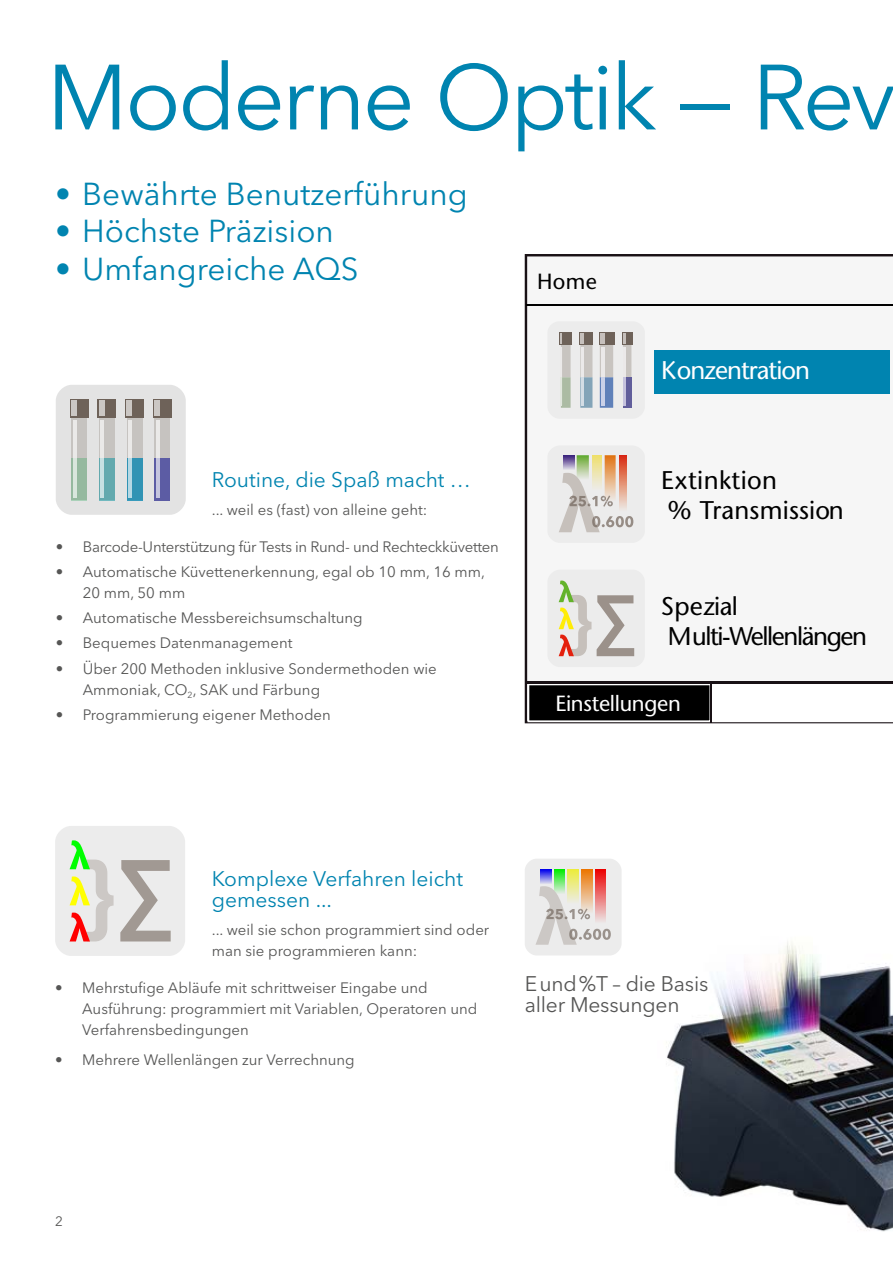
<style>
.page{position:relative;width:893px;height:1263px;background:#fff}
.page>*{position:absolute;margin:0;border:0;box-sizing:border-box;transform-origin:0 0}
.t1{font:91.5px "Avenir Next LT Pro";letter-spacing:-.035em;color:#0084b0}
.t2{font:31.5px "Avenir Next LT Pro";color:#0084b0}
.t3{font:25.5px/29.2px "Stone Sans CE";letter-spacing:.005em;color:#000}
.t4{font:25.5px "Stone Sans CE";letter-spacing:-.055em;color:#000}
.t5{font:25.5px "Stone Sans CE";letter-spacing:-.04em;color:#fff}
.t6{font:21.9px "Stone Sans CE";letter-spacing:-.015em;color:#fff}
.t7{font:21.9px "Stone Sans CE";color:#000}
.t8{font:21px/21px "Avenir Next LT Pro";color:#0084b0}
.t9{font:21px/21px "Avenir Next LT Pro";letter-spacing:-.01em;color:#565655}
.t10{font:15px/21px "Avenir Next LT Pro";color:#565655}
.t11{font:15px "Avenir Next LT Pro";letter-spacing:-.02em;color:#565655}
.t12{font:13.5px "Avenir Next LT Pro";color:#565655}
</style>
<div class="page">
<img style="left:666px;top:941px;width:227px;height:291px">
<div style="left:56px;top:385px;width:130px;height:130px;background:#e3e3e3;border-radius:16px"></div>
<div style="left:72px;top:418px;width:15px;height:82px;background:#c6c3c0"></div>
<div style="left:72px;top:458px;width:15px;height:42px;background:#95b99f"></div>
<svg style="left:73px;top:420px;width:4px;height:78px"></svg>
<div style="left:70px;top:399px;width:19px;height:19px;background:#6e6259"></div>
<div style="left:72px;top:401px;width:5px;height:15px;background:#cbc7c4"></div>
<div style="left:99px;top:418px;width:16px;height:82px;background:#c6c3c0"></div>
<div style="left:99px;top:458px;width:16px;height:42px;background:#63a9ae"></div>
<svg style="left:100px;top:420px;width:4px;height:78px"></svg>
<div style="left:98px;top:399px;width:18px;height:19px;background:#6e6259"></div>
<div style="left:99px;top:401px;width:5px;height:15px;background:#cbc7c4"></div>
<div style="left:127px;top:418px;width:15px;height:82px;background:#c6c3c0"></div>
<div style="left:127px;top:458px;width:15px;height:42px;background:#3193b4"></div>
<svg style="left:128px;top:420px;width:4px;height:78px"></svg>
<div style="left:125px;top:399px;width:19px;height:19px;background:#6e6259"></div>
<div style="left:127px;top:401px;width:5px;height:15px;background:#cbc7c4"></div>
<svg style="left:154px;top:418px;width:16px;height:40px"></svg>
<div style="left:154px;top:458px;width:16px;height:42px;background:#5c5ca4"></div>
<hr style="left:156px;top:420px;width:3px;height:78px;background:#fff">
<div style="left:153px;top:399px;width:18px;height:19px;background:#6e6259"></div>
<div style="left:154px;top:401px;width:5px;height:15px;background:#cbc7c4"></div>
<div style="left:55px;top:826px;width:130px;height:130px;background:#ececec;border-radius:16px"></div>
<svg style="left:120px;top:860px;width:51px;height:81px"></svg>
<svg style="left:70px;top:840px;width:44px;height:101px"></svg>
<div style="left:525px;top:859px;width:97px;height:96px;background:#ececec;border-radius:12px"></div>
<svg style="left:540px;top:869px;width:11px;height:15px"></svg>
<svg style="left:554px;top:869px;width:11px;height:17px"></svg>
<svg style="left:568px;top:869px;width:10px;height:17px"></svg>
<svg style="left:581px;top:869px;width:11px;height:17px"></svg>
<svg style="left:595px;top:869px;width:11px;height:17px"></svg>
<svg style="left:535px;top:886px;width:76px;height:59px"></svg>
<div style="left:525px;top:254px;width:368px;height:469px;background:#f6f6f6"></div>
<svg style="left:527px;top:684px;width:365px;height:38px"></svg>
<hr style="left:892px;top:682px;width:1px;height:41px;background:#191115">
<hr style="left:711px;top:682px;width:1px;height:41px;background:#191115">
<hr style="left:526px;top:681px;width:367px;height:3px;background:#191115">
<hr style="left:526px;top:305px;width:367px;height:1px;background:#000">
<div style="left:654px;top:350px;width:235px;height:44px;background:#0084b0"></div>
<div style="left:547px;top:445px;width:98px;height:98px;background:#ececec;border-radius:12px"></div>
<svg style="left:559px;top:455px;width:74px;height:77px"></svg>
<div style="left:547px;top:321px;width:98px;height:98px;background:#ececec;border-radius:12px"></div>
<svg style="left:560px;top:332px;width:12px;height:12px"></svg>
<svg style="left:561px;top:333px;width:10px;height:75px"></svg>
<svg style="left:580px;top:344px;width:12px;height:64px"></svg>
<hr style="left:581px;top:347px;width:3px;height:30px;background:#ebe9e9">
<hr style="left:581px;top:377px;width:3px;height:28px;background:#d3dde5">
<div style="left:579px;top:332px;width:13px;height:12px;background:#6e6259"></div>
<hr style="left:580px;top:333px;width:4px;height:11px;background:#c6c0bc">
<svg style="left:600px;top:344px;width:13px;height:64px"></svg>
<hr style="left:601px;top:347px;width:4px;height:30px;background:#ebe9e9">
<hr style="left:601px;top:377px;width:4px;height:28px;background:#cad1e8">
<div style="left:599px;top:332px;width:15px;height:12px;background:#6e6259"></div>
<div style="left:600px;top:333px;width:5px;height:11px;background:#c6c0bc"></div>
<div style="left:622px;top:332px;width:11px;height:12px;background:#6e6259"></div>
<svg style="left:623px;top:333px;width:8px;height:75px"></svg>
<div style="left:547px;top:570px;width:98px;height:97px;background:#ececec;border-radius:12px"></div>
<svg style="left:597px;top:595px;width:37px;height:61px"></svg>
<svg style="left:559px;top:581px;width:32px;height:75px"></svg>
<h1 class="t1" style="left:47px;top:43px;width:850px">Moderne Optik — Rev</h1>
<h2 class="t2" style="left:55px;top:175px;width:414px">• Bewährte Benutzerführung</h2>
<h2 class="t2" style="left:55px;top:212px;width:280px">• Höchste Präzision</h2>
<h2 class="t2" style="left:55px;top:250px;width:305px">• Umfangreiche AQS</h2>
<h3 class="t8" style="left:212px;top:469px;width:261px">Routine, die Spaß macht …</h3>
<p class="t10" style="left:212px;top:499px;width:217px">... weil es (fast) von alleine geht:</p>
<p class="t11" style="left:56px;top:537px;width:445px">• Barcode-Unterstützung für Tests in Rund- und Rechteckküvetten</p>
<p class="t10" style="left:83px;top:561px;width:404px;text-indent:-27px">• Automatische Küvettenerkennung, egal ob 10 mm, 16 mm,<br>20 mm, 50 mm</p>
<p class="t10" style="left:56px;top:607px;width:308px">• Automatische Messbereichsumschaltung</p>
<p class="t10" style="left:56px;top:633px;width:238px">• Bequemes Datenmanagement</p>
<p class="t10" style="left:83px;top:658px;width:356px;text-indent:-27px">• Über 200 Methoden inklusive Sondermethoden wie<br>Ammoniak, CO<sub>2</sub>, SAK und Färbung</p>
<p class="t10" style="left:56px;top:704px;width:277px">• Programmierung eigener Methoden</p>
<h3 class="t7" style="left:537px;top:268px;width:61px">Home</h3>
<h3 class="t5" style="left:661px;top:355px;width:150px">Konzentration</h3>
<h3 class="t3" style="left:661px;top:466px;width:184px">Extinktion<br>% Transmission</h3>
<h3 class="t3" style="left:661px;top:591px;width:79px">Spezial</h3>
<h3 class="t4" style="left:668px;top:621px;width:201px">Multi-Wellenlängen</h3>
<h3 class="t6" style="left:555px;top:690px;width:127px">Einstellungen</h3>
<h3 class="t8" style="left:212px;top:868px;width:253px">Komplexe Verfahren leicht gemessen ...</h3>
<p class="t10" style="left:212px;top:919px;width:279px">... weil sie schon programmiert sind oder man sie programmieren kann:</p>
<p class="t10" style="left:82px;top:977px;width:397px;text-indent:-27px">• Mehrstufige Abläufe mit schrittweiser Eingabe und<br>Ausführung: programmiert mit Variablen, Operatoren und<br>Verfahrensbedingungen</p>
<p class="t10" style="left:55px;top:1049px;width:301px">• Mehrere Wellenlängen zur Verrechnung</p>
<h3 class="t9" style="left:525px;top:973px;width:185px">Eund%T – die Basis aller Messungen</h3>
<p class="t12" style="left:55px;top:1213px;width:9px">2</p>
</div>
